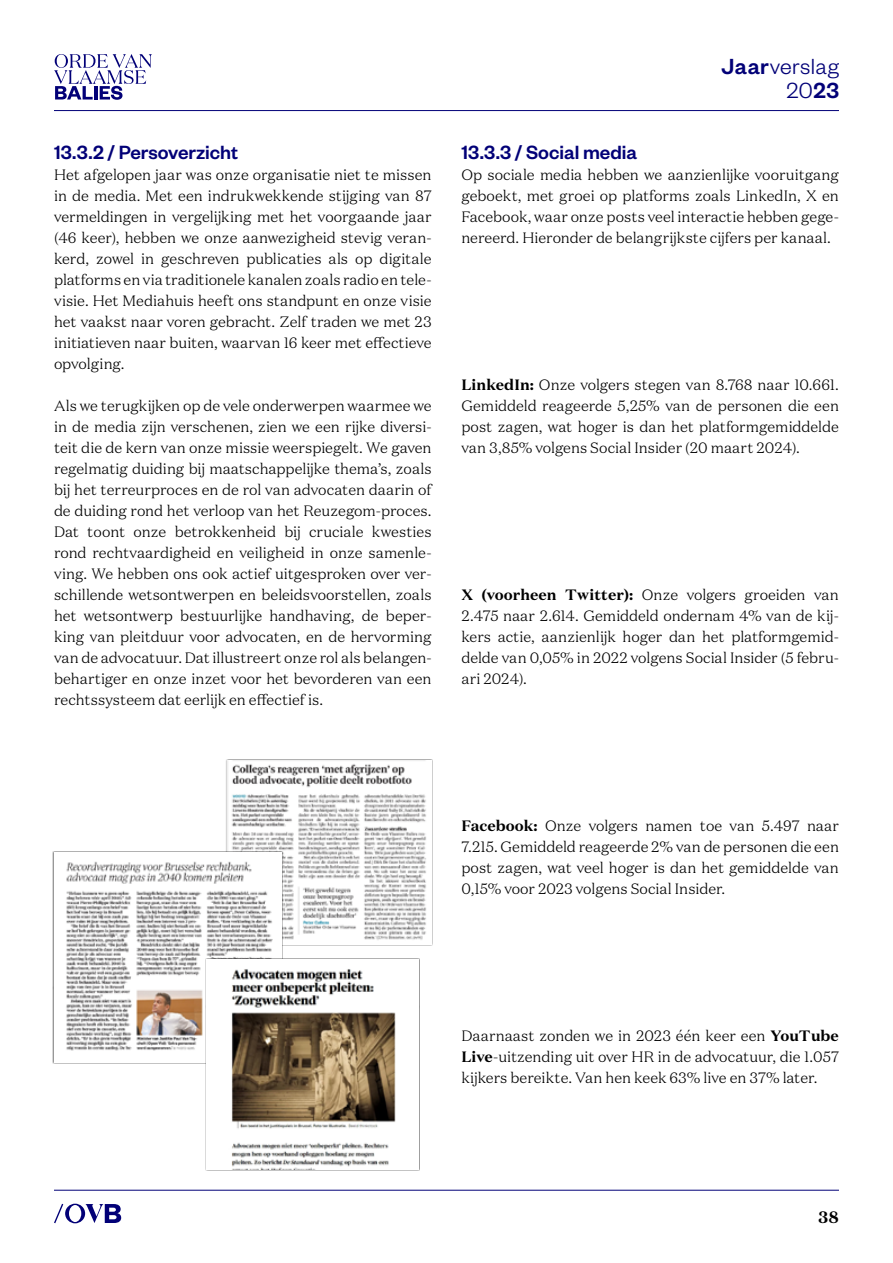
<style>
.page{position:relative;width:893px;height:1263px;background:#fff}
.page>*{position:absolute;margin:0;border:0;box-sizing:border-box;transform-origin:0 0}
.t1{font:300 24px/24px "Founders Grotesk";letter-spacing:.02em;color:#020077;text-align:right}
.t2{font:500 21px "Founders Grotesk";color:#020077}
.t3{font:700 16.5px "Domaine Text";color:#000}
.t4{font:300 15px/21px "Domaine Text";letter-spacing:-.005em;color:#000;text-align:justify}
.s1{font-weight:500}
.s2{font-weight:700}
</style>
<div class="page">
<svg style="left:54px;top:1204px;width:67px;height:19px"></svg>
<svg style="left:54px;top:54px;width:98px;height:46px"></svg>
<hr style="left:54px;top:110px;width:785px;height:1px;background:#020077">
<hr style="left:54px;top:1190px;width:785px;height:1px;background:#020077">
<img style="left:227px;top:760px;width:199px;height:180px">
<div style="left:52px;top:851px;width:231px;height:212px;background:#000;opacity:.75"></div>
<img style="left:54px;top:852px;width:227px;height:210px">
<div style="left:205px;top:958px;width:215px;height:213px;background:#000;opacity:.75"></div>
<img style="left:207px;top:959px;width:212px;height:210px">
<h2 class="t2" style="left:54px;top:139px;width:186px">13.3.2 / Persoverzicht</h2>
<p class="t4" style="left:54px;top:164px;width:379px">Het afgelopen jaar was onze organisatie niet te missen in de media. Met een indrukwekkende stijging van 87 vermeldingen in vergelijking met het voorgaande jaar (46 keer), hebben we onze aanwezigheid stevig veran&shy;kerd, zowel in geschreven publicaties als op digitale platforms en via traditionele kanalen zoals radio en tele&shy;visie. Het Mediahuis heeft ons standpunt en onze visie het vaakst naar voren gebracht. Zelf traden we met 23 initiatieven naar buiten, waarvan 16 keer met effectieve opvolging.</p>
<p class="t4" style="left:54px;top:395px;width:379px">Als we terugkijken op de vele onderwerpen waarmee we in de media zijn verschenen, zien we een rijke diversi&shy;teit die de kern van onze missie weerspiegelt. We gaven regelmatig duiding bij maatschappelijke thema’s, zoals bij het terreurproces en de rol van advocaten daarin of de duiding rond het verloop van het Reuzegom-proces.<br>Dat toont onze betrokkenheid bij cruciale kwesties rond rechtvaardigheid en veiligheid in onze samenle&shy;ving. We hebben ons ook actief uitgesproken over ver&shy;schillende wetsontwerpen en beleidsvoorstellen, zoals het wetsontwerp bestuurlijke handhaving, de beper&shy;king van pleitduur voor advocaten, en de hervorming van de advocatuur. Dat illustreert onze rol als belangen&shy;behartiger en onze inzet voor het bevorderen van een rechtssysteem dat eerlijk en effectief is.</p>
<h1 class="t1" style="left:722px;top:53px;width:119px"><span class="s1">Jaar</span>verslag<br>20<span class="s1">23</span></h1>
<h2 class="t2" style="left:461px;top:139px;width:177px">13.3.3 / Social media</h2>
<p class="t4" style="left:461px;top:164px;width:379px">Op sociale media hebben we aanzienlijke vooruitgang geboekt, met groei op platforms zoals LinkedIn, X en Facebook, waar onze posts veel interactie hebben gege&shy;nereerd. Hieronder de belangrijkste cijfers per kanaal.</p>
<p class="t4" style="left:461px;top:374px;width:379px"><span class="s2">LinkedIn:</span> Onze volgers stegen van 8.768 naar 10.661.<br>Gemiddeld reageerde 5,25% van de personen die een post zagen, wat hoger is dan het platformgemiddelde van 3,85% volgens Social Insider (20 maart 2024).</p>
<p class="t4" style="left:461px;top:584px;width:379px"><span class="s2">X (voorheen Twitter):</span> Onze volgers groeiden van 2.475 naar 2.614. Gemiddeld ondernam 4% van de kij&shy;kers actie, aanzienlijk hoger dan het platformgemid&shy;delde van 0,05% in 2022 volgens Social Insider (5 febru&shy;ari 2024).</p>
<p class="t4" style="left:461px;top:815px;width:379px"><span class="s2">Facebook:</span> Onze volgers namen toe van 5.497 naar 7.215. Gemiddeld reageerde 2% van de personen die een post zagen, wat veel hoger is dan het gemiddelde van 0,15% voor 2023 volgens Social Insider.</p>
<p class="t4" style="left:461px;top:1025px;width:379px">Daarnaast zonden we in 2023 één keer een <span class="s2">YouTube Live</span>-uitzending uit over HR in de advocatuur, die 1.057 kijkers bereikte. Van hen keek 63% live en 37% later.</p>
<p class="t3" style="left:818px;top:1207px;width:22px">38</p>
</div>
